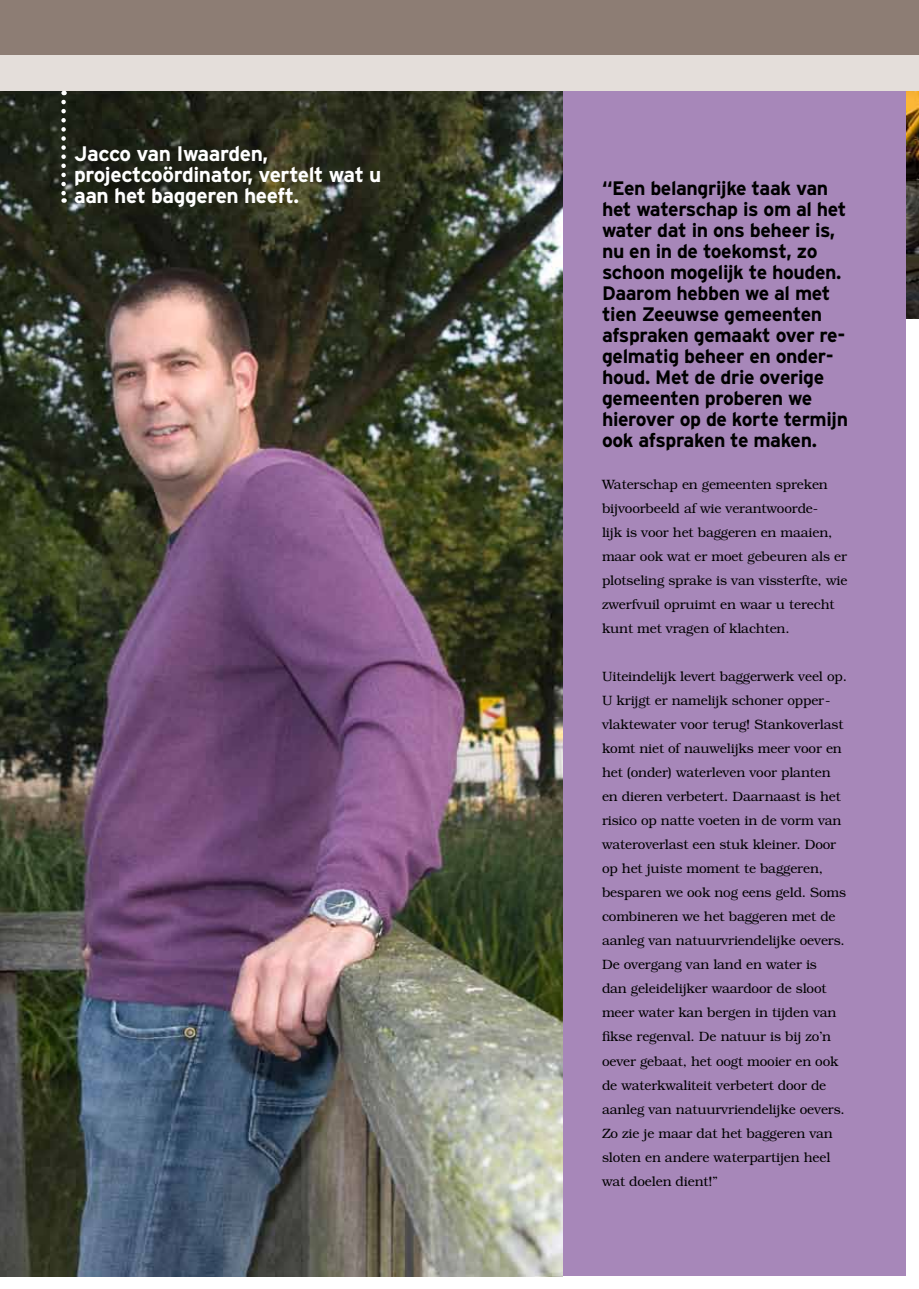
<style>
.page{position:relative;width:919px;height:1289px;background:#fff}
.page>*{position:absolute;margin:0;border:0;box-sizing:border-box;transform-origin:0 0}
.t1{font:700 21px/21px "Interstate";letter-spacing:-.02em;color:#fff}
.t2{font:700 19.5px/21px "Interstate";letter-spacing:-.02em;color:#000}
.t3{font:300 13.5px/24px "Bookman Std";letter-spacing:-.01em;color:#000}
</style>
<div class="page">
<img style="left:0;top:91px;width:562px;height:1185px">
<div style="left:563px;top:79px;width:343px;height:1196px;background:#a787b9"></div>
<div style="left:0;top:0;width:918px;height:55px;background:#8d7d74"></div>
<img style="left:906px;top:91px;width:12px;height:227px">
<div style="left:0;top:55px;width:918px;height:36px;background:#e4deda"></div>
<svg style="left:61px;top:102px;width:5px;height:101px"></svg>
<h1 class="t1" style="left:74px;top:143px;width:309px">Jacco van Iwaarden, projectcoördinator, vertelt wat u aan het baggeren heeft.</h1>
<p class="t2" style="left:602px;top:177px;width:247px">“Een belangrijke taak van het waterschap is om al het water dat in ons beheer is, nu en in de toekomst, zo schoon mogelijk te houden.<br>Daarom hebben we al met tien Zeeuwse gemeenten afspraken gemaakt over re&shy;gelmatig beheer en onder&shy;houd. Met de drie overige gemeenten proberen we hierover op de korte termijn ook afspraken te maken.</p>
<p class="t3" style="left:602px;top:472px;width:247px">Waterschap en gemeenten spreken bijvoorbeeld af wie verantwoorde-<br>lijk is voor het baggeren en maaien, maar ook wat er moet gebeuren als er plotseling sprake is van vissterfte, wie zwerfvuil opruimt en waar u terecht kunt met vragen of klachten.</p>
<p class="t3" style="left:602px;top:664px;width:246px">Uiteindelijk levert baggerwerk veel op.<br>U krijgt er namelijk schoner opper&shy;vlaktewater voor terug! Stankoverlast komt niet of nauwelijks meer voor en het (onder) waterleven voor planten en dieren verbetert. Daarnaast is het risico op natte voeten in de vorm van wateroverlast een stuk kleiner. Door op het juiste moment te baggeren, besparen we ook nog eens geld. Soms combineren we het baggeren met de aanleg van natuurvriendelijke oevers.<br>De overgang van land en water is<br>dan geleidelijker waardoor de sloot meer water kan bergen in tijden van fikse regenval. De natuur is bij zo’n oever gebaat, het oogt mooier en ook de waterkwaliteit verbetert door de aanleg van natuurvriendelijke oevers.<br>Zo zie je maar dat het baggeren van sloten en andere waterpartijen heel wat doelen dient!”</p>
</div>
